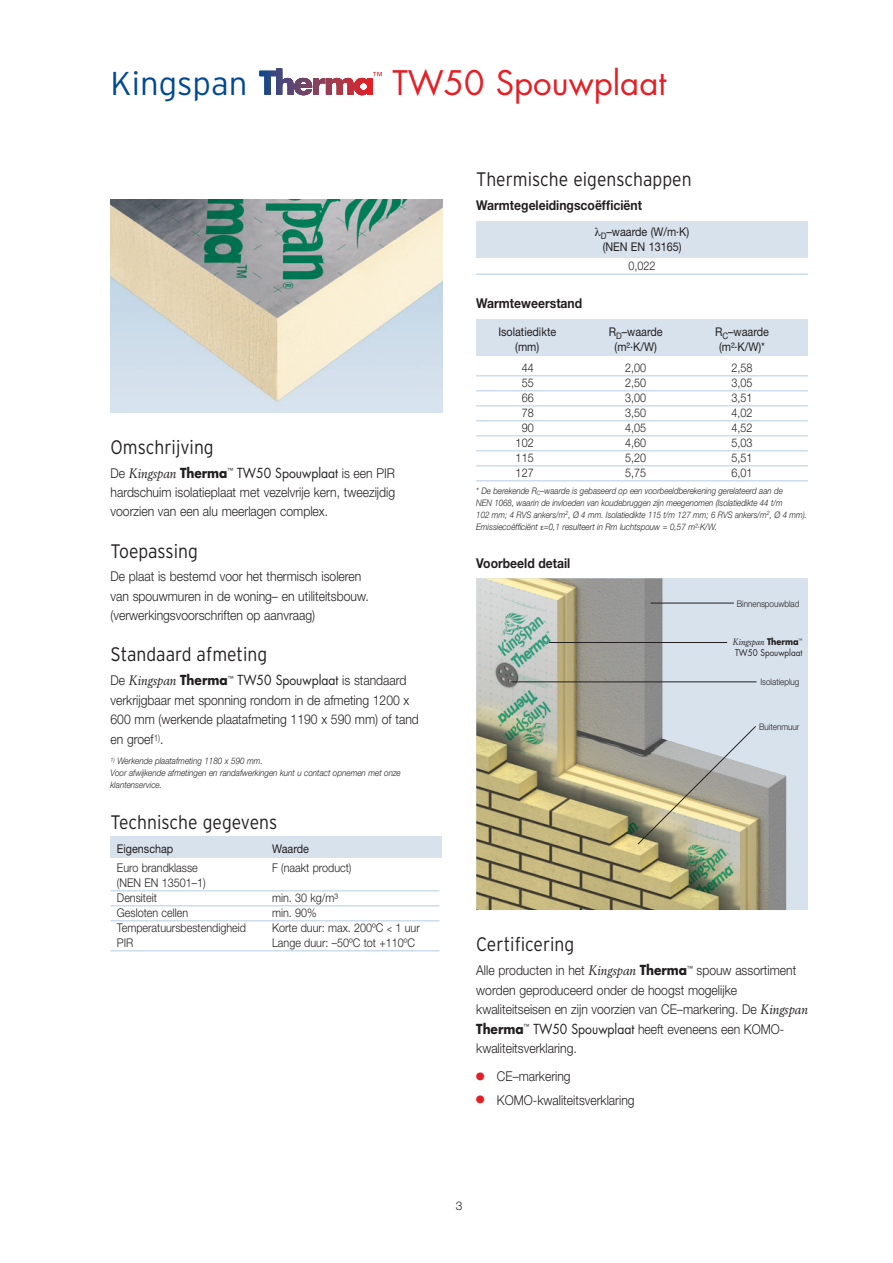
<style>
.page{position:relative;width:893px;height:1263px;background:#fff}
.page>*{position:absolute;margin:0;border:0;box-sizing:border-box;transform-origin:0 0}
.t1{font:33px "Futura";color:#e41f25}
.t2{font:300 33px "Interstate";color:#014990}
.t3{font:300 19.5px "Interstate";color:#231f20;scale:.9 1}
.t4{font:300 13.5px/19.5px "Helvetica Neue";color:#231f20;scale:.9 1}
.t5{font:13.5px "Futura";color:#231f20;scale:.9 1}
.t6{font:700 13.5px "Helvetica Neue";color:#231f20;scale:.9 1}
.t7{font:300 12px/15px "Helvetica Neue";color:#231f20;scale:.9 1}
.t8{font:12px/15px "Helvetica Neue";color:#231f20;scale:.9 1}
.t9{font:300 12px "Helvetica Neue";color:#231f20}
.t10{font:italic 300 9px/12px "Helvetica Neue";color:#231f20;scale:.88 1}
.t11{font:italic 300 9px/12px "Helvetica Neue";color:#231f20;scale:.9 1}
.t12{font:300 9px "Helvetica Neue";color:#231f20;scale:.9 1}
.t13{font:italic 9px "Berling";color:#231f20;scale:.9 1}
.t14{font:9px "Futura";color:#231f20;scale:.9 1}
.s1{font-family:"Helvetica Neue";font-weight:300}
.s2{font-family:"Berling";font-style:italic}
.s3{font-weight:700}
.s4{font-family:"Adobe Garamond Pro";font-weight:400}
.s5{font-family:"Futura";font-weight:700;font-style:normal}
.s6{font-family:"Berling";font-weight:400;font-style:italic}
.s7{font-family:"Futura";font-weight:700}
.s8{font-family:"Futura";font-weight:400}
.s9{color:#e41f25}
</style>
<div class="page">
<div style="left:111px;top:837px;width:331px;height:21px;background:#d7e2ed"></div>
<img style="left:111px;top:200px;width:331px;height:212px">
<hr style="left:111px;top:890px;width:328px;height:1px;background:#b4ccdf">
<hr style="left:111px;top:905px;width:328px;height:1px;background:#b4ccdf">
<hr style="left:111px;top:920px;width:328px;height:1px;background:#b4ccdf">
<hr style="left:111px;top:950px;width:328px;height:1px;background:#b4ccdf">
<svg style="left:260px;top:68px;width:122px;height:27px"></svg>
<div style="left:476px;top:578px;width:332px;height:332px;background:#d7e2ed"></div>
<img style="left:476px;top:578px;width:310px;height:332px">
<div style="left:476px;top:319px;width:332px;height:36px;background:#d7e2ed"></div>
<hr style="left:476px;top:375px;width:332px;height:1px;background:#b4ccdf">
<hr style="left:476px;top:390px;width:332px;height:1px;background:#b4ccdf">
<hr style="left:476px;top:405px;width:332px;height:1px;background:#b4ccdf">
<hr style="left:476px;top:420px;width:332px;height:1px;background:#b4ccdf">
<hr style="left:476px;top:435px;width:332px;height:1px;background:#b4ccdf">
<hr style="left:476px;top:450px;width:332px;height:1px;background:#b4ccdf">
<hr style="left:476px;top:465px;width:332px;height:1px;background:#b4ccdf">
<hr style="left:476px;top:480px;width:332px;height:1px;background:#b4ccdf">
<hr style="left:651px;top:603px;width:83px;height:1px;background:#231f20">
<hr style="left:549px;top:642px;width:178px;height:1px;background:#231f20">
<svg style="left:637px;top:726px;width:119px;height:119px"></svg>
<div style="left:476px;top:221px;width:332px;height:36px;background:#d7e2ed"></div>
<hr style="left:476px;top:274px;width:332px;height:1px;background:#b4ccdf">
<hr style="left:510px;top:682px;width:246px;height:1px;background:#231f20">
<h1 class="t2" style="left:111px;top:65px;width:138px">Kingspan</h1>
<h1 class="t1" style="left:392px;top:61px;width:275px">TW50 Spouwplaat</h1>
<h2 class="t3" style="left:476px;top:168px;width:241px">Thermische eigenschappen</h2>
<p class="t6" style="left:476px;top:197px;width:186px">Warmtegeleidingscoëfficiënt</p>
<p class="t8" style="left:601px;top:224px;width:100px"><sub>D</sub>–waarde (W/m.K) (NEN EN 13165)</p>
<p class="t7" style="left:629px;top:258px;width:32px">0,022</p>
<h2 class="t3" style="left:111px;top:436px;width:116px">Omschrijving</h2>
<p class="t5" style="left:111px;top:463px;width:317px"><span class="s1">De</span> <span class="s2">Kingspan</span> <span class="s3">Therma</span><sup>™</sup> TW50 Spouwplaat <span class="s1">is een PIR</span></p>
<p class="t4" style="left:111px;top:482px;width:318px">hardschuim isolatieplaat met vezelvrije kern, tweezijdig voorzien van een alu meerlagen complex.</p>
<h2 class="t3" style="left:111px;top:540px;width:99px">Toepassing</h2>
<p class="t4" style="left:111px;top:566px;width:288px">De plaat is bestemd voor het thermisch isoleren van spouwmuren in de woning– en utiliteitsbouw. (verwerkingsvoorschriften op aanvraag)</p>
<h2 class="t3" style="left:111px;top:643px;width:176px">Standaard afmeting</h2>
<p class="t5" style="left:111px;top:671px;width:330px"><span class="s1">De</span> <span class="s2">Kingspan</span> <span class="s3">Therma</span><sup>™</sup> TW50 Spouwplaat <span class="s1">is standaard</span></p>
<p class="t4" style="left:111px;top:690px;width:344px">verkrijgbaar met sponning rondom in de afmeting 1200 x<br>600 mm (werkende plaatafmeting 1190 x 590 mm) of tand en groef<sup>1)</sup>.</p>
<p class="t11" style="left:111px;top:755px;width:324px"><sup>1)</sup> Werkende plaatafmeting 1180 x 590 mm.<br>Voor afwijkende afmetingen en randafwerkingen kunt u contact opnemen met onze klantenservice.</p>
<h2 class="t3" style="left:111px;top:811px;width:187px">Technische gegevens</h2>
<p class="t8" style="left:117px;top:841px;width:64px">Eigenschap</p>
<p class="t8" style="left:272px;top:841px;width:42px">Waarde</p>
<p class="t7" style="left:117px;top:860px;width:91px">Euro brandklasse</p>
<p class="t7" style="left:272px;top:860px;width:90px">F (naakt product)</p>
<p class="t7" style="left:117px;top:875px;width:100px">(NEN EN 13501–1)<br>Densiteit</p>
<p class="t7" style="left:272px;top:890px;width:75px">min. 30 kg/m³</p>
<p class="t7" style="left:117px;top:905px;width:81px">Gesloten cellen</p>
<p class="t7" style="left:272px;top:905px;width:51px">min. 90%</p>
<p class="t7" style="left:117px;top:920px;width:145px">Temperatuursbestendigheid</p>
<p class="t7" style="left:272px;top:920px;width:166px">Korte duur: max. 200ºC <span class="s4">&lt;</span> 1 uur</p>
<p class="t7" style="left:117px;top:935px;width:20px">PIR</p>
<p class="t7" style="left:272px;top:935px;width:160px">Lange duur: –50ºC tot +110ºC</p>
<p class="t6" style="left:476px;top:295px;width:119px">Warmteweerstand</p>
<p class="t8" style="left:498px;top:324px;width:66px">Isolatiedikte</p>
<p class="t8" style="left:609px;top:324px;width:61px">R<sub>D</sub>–waarde</p>
<p class="t8" style="left:715px;top:324px;width:62px">R<sub>C</sub>–waarde</p>
<p class="t8" style="left:515px;top:339px;width:28px">(mm)</p>
<p class="t8" style="left:615px;top:339px;width:48px">(m².K/W)</p>
<p class="t8" style="left:719px;top:339px;width:53px">(m².K/W)*</p>
<p class="t7" style="left:522px;top:360px;width:15px">44</p>
<p class="t7" style="left:625px;top:360px;width:25px">2,00</p>
<p class="t7" style="left:731px;top:360px;width:25px">2,58</p>
<p class="t7" style="left:522px;top:375px;width:15px">55</p>
<p class="t7" style="left:625px;top:375px;width:25px">2,50</p>
<p class="t7" style="left:731px;top:375px;width:25px">3,05</p>
<p class="t7" style="left:522px;top:390px;width:15px">66</p>
<p class="t7" style="left:625px;top:390px;width:25px">3,00</p>
<p class="t7" style="left:731px;top:390px;width:25px">3,51</p>
<p class="t7" style="left:522px;top:405px;width:15px">78</p>
<p class="t7" style="left:625px;top:405px;width:25px">3,50</p>
<p class="t7" style="left:731px;top:405px;width:25px">4,02</p>
<p class="t7" style="left:522px;top:420px;width:15px">90</p>
<p class="t7" style="left:625px;top:420px;width:25px">4,05</p>
<p class="t7" style="left:731px;top:420px;width:25px">4,52</p>
<p class="t7" style="left:516px;top:435px;width:22px">102</p>
<p class="t7" style="left:625px;top:435px;width:25px">4,60</p>
<p class="t7" style="left:731px;top:435px;width:25px">5,03</p>
<p class="t7" style="left:516px;top:450px;width:22px">115</p>
<p class="t7" style="left:625px;top:450px;width:25px">5,20</p>
<p class="t7" style="left:731px;top:450px;width:25px">5,51</p>
<p class="t7" style="left:516px;top:465px;width:22px">127</p>
<p class="t7" style="left:625px;top:465px;width:25px">5,75</p>
<p class="t7" style="left:731px;top:465px;width:25px">6,01</p>
<p class="t10" style="left:476px;top:484px;width:377px">* De berekende R<sub>C</sub>–waarde is gebaseerd op een voorbeeldberekening gerelateerd aan de<br>NEN 1068, waarin de invloeden van koudebruggen zijn meegenomen (Isolatiedikte 44 t/m<br>102 mm; 4 RVS ankers/m<sup>2</sup>, Ø 4 mm. Isolatiedikte 115 t/m 127 mm; 6 RVS ankers/m<sup>2</sup>, Ø 4 mm).<br>Emissiecoëfficiënt =0,1 resulteert in Rm luchtspouw = 0,57 m²·K/W.</p>
<p class="t6" style="left:476px;top:554px;width:106px">Voorbeeld detail</p>
<p class="t12" style="left:737px;top:598px;width:71px">Binnenspouwblad</p>
<p class="t13" style="left:733px;top:636px;width:79px">Kingspan <span class="s5">Therma</span><sup>™</sup></p>
<p class="t14" style="left:735px;top:646px;width:76px">TW50 Spouwplaat</p>
<p class="t12" style="left:760px;top:677px;width:45px">Isolatieplug</p>
<p class="t12" style="left:759px;top:721px;width:46px">Buitenmuur</p>
<h2 class="t3" style="left:476px;top:933px;width:111px">Certificering</h2>
<p class="t4" style="left:476px;top:960px;width:370px">Alle producten in het <span class="s6">Kingspan</span> <span class="s7">Therma</span><sup>™</sup> spouw assortiment worden geproduceerd onder de hoogst mogelijke kwaliteitseisen en zijn voorzien van CE–markering. De <span class="s6">Kingspan </span><span class="s7">Therma</span><sup>™</sup> <span class="s8">TW50 Spouwplaat</span> heeft eveneens een KOMO&shy;kwaliteitsverklaring.</p>
<p class="t4" style="left:476px;top:1066px;width:106px"><span class="s9">●</span> CE–markering</p>
<p class="t4" style="left:476px;top:1090px;width:177px"><span class="s9">●</span> KOMO-kwaliteitsverklaring</p>
<p class="t9" style="left:456px;top:1198px;width:8px">3</p>
</div>
